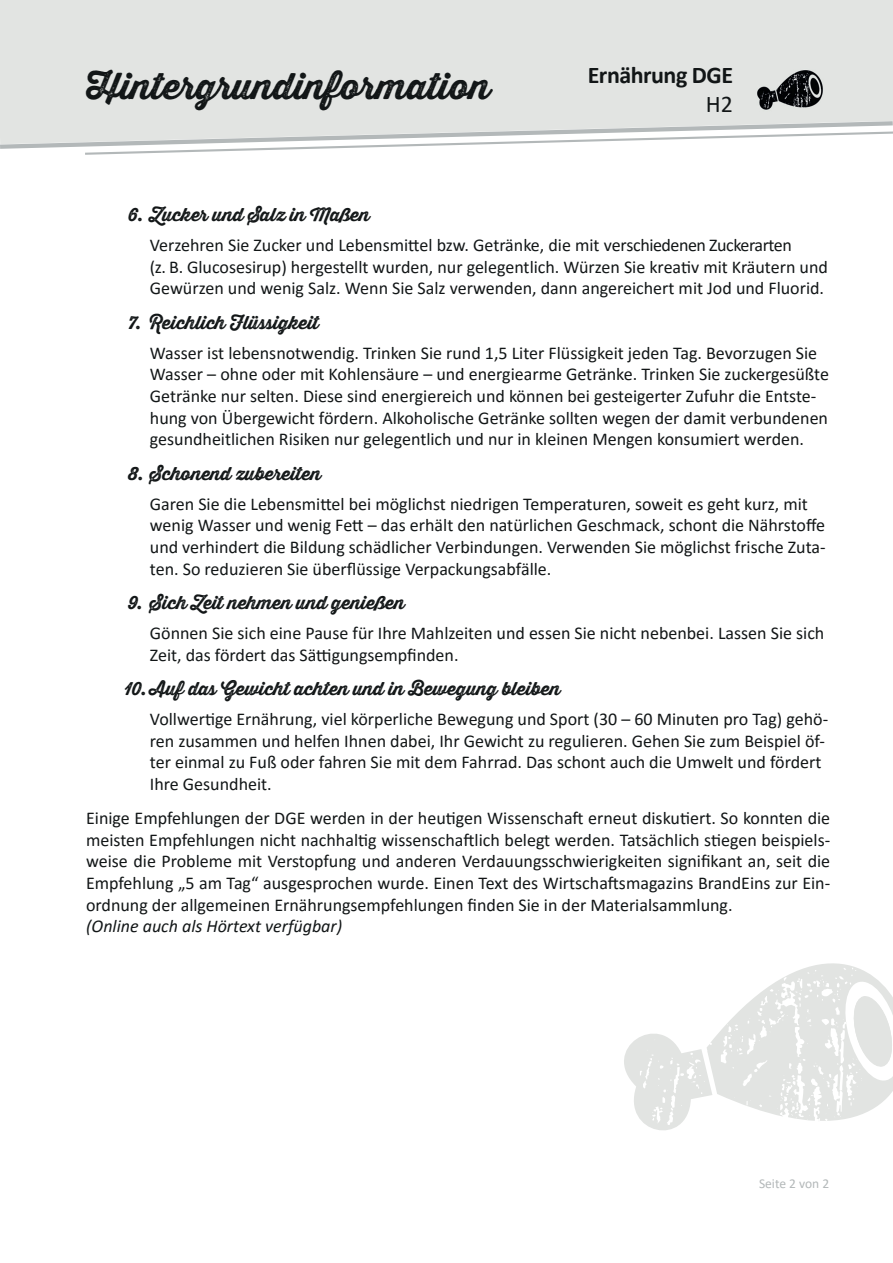
<style>
.page{position:relative;width:893px;height:1263px;background:#fff}
.page>*{position:absolute;margin:0;border:0;box-sizing:border-box;transform-origin:0 0}
.t1{font:36px "Thirsty Rough Bol One";color:#121617}
.t2{font:700 24px "Calibri";letter-spacing:-.02em;color:#121617}
.t3{font:24px "Calibri";color:#121617}
.t4{font:18px/21.6px "Calibri";color:#121617}
.t5{font:18px "Thirsty Rough Bol One";color:#121617}
.t6{font:italic 18px "Calibri";color:#121617}
.t7{font:13.5px "Calibri";color:#b3b8b9}
</style>
<div class="page">
<svg style="left:624px;top:963px;width:269px;height:167px"></svg>
<div style="left:0;top:0;width:893px;height:121px;background:#e2e4e2"></div>
<svg style="left:0;top:121px;width:893px;height:34px"></svg>
<img style="left:751px;top:68px;width:77px;height:45px">
<h1 class="t1" style="left:86px;top:59px;width:406px">Hintergrundinformation</h1>
<h2 class="t2" style="left:588px;top:58px;width:147px">Ernährung DGE</h2>
<h2 class="t3" style="left:706px;top:87px;width:29px">H2</h2>
<p class="t5" style="left:129px;top:201px;width:243px">6. Zucker und Salz in Maßen</p>
<p class="t4" style="left:150px;top:234px;width:679px">Verzehren Sie Zucker und Lebensmittel bzw. Getränke, die mit verschiedenen Zuckerarten<br>(z. B. Glucosesirup) hergestellt wurden, nur gelegentlich. Würzen Sie kreativ mit Kräutern und<br>Gewürzen und wenig Salz. Wenn Sie Salz verwenden, dann angereichert mit Jod und Fluorid.</p>
<p class="t5" style="left:129px;top:309px;width:192px">7. Reichlich Flüssigkeit</p>
<p class="t4" style="left:150px;top:342px;width:681px">Wasser ist lebensnotwendig. Trinken Sie rund 1,5 Liter Flüssigkeit jeden Tag. Bevorzugen Sie Wasser – ohne oder mit Kohlensäure – und energiearme Getränke. Trinken Sie zuckergesüßte Getränke nur selten. Diese sind energiereich und können bei gesteigerter Zufuhr die Entste&shy;hung von Übergewicht fördern. Alkoholische Getränke sollten wegen der damit verbundenen gesundheitlichen Risiken nur gelegentlich und nur in kleinen Mengen konsumiert werden.</p>
<p class="t5" style="left:129px;top:460px;width:194px">8. Schonend zubereiten</p>
<p class="t4" style="left:150px;top:492px;width:677px">Garen Sie die Lebensmittel bei möglichst niedrigen Temperaturen, soweit es geht kurz, mit wenig Wasser und wenig Fett – das erhält den natürlichen Geschmack, schont die Nährstoffe und verhindert die Bildung schädlicher Verbindungen. Verwenden Sie möglichst frische Zuta&shy;ten. So reduzieren Sie überflüssige Verpackungsabfälle.</p>
<p class="t5" style="left:129px;top:589px;width:278px">9. Sich Zeit nehmen und genießen</p>
<p class="t4" style="left:150px;top:622px;width:676px">Gönnen Sie sich eine Pause für Ihre Mahlzeiten und essen Sie nicht nebenbei. Lassen Sie sich<br>Zeit, das fördert das Sättigungsempfinden.</p>
<p class="t5" style="left:124px;top:675px;width:437px">10. Auf das Gewicht achten und in Bewegung bleiben</p>
<p class="t4" style="left:150px;top:708px;width:680px">Vollwertige Ernährung, viel körperliche Bewegung und Sport (30 – 60 Minuten pro Tag) gehö&shy;ren zusammen und helfen Ihnen dabei, Ihr Gewicht zu regulieren. Gehen Sie zum Beispiel öf&shy;ter einmal zu Fuß oder fahren Sie mit dem Fahrrad. Das schont auch die Umwelt und fördert Ihre Gesundheit.</p>
<p class="t4" style="left:86px;top:807px;width:746px;text-align:justify">Einige Empfehlungen der DGE werden in der heutigen Wissenschaft erneut diskutiert. So konnten die meisten Empfehlungen nicht nachhaltig wissenschaftlich belegt werden. Tatsächlich stiegen beispiels&shy;weise die Probleme mit Verstopfung und anderen Verdauungsschwierigkeiten signifikant an, seit die Empfehlung „5 am Tag“ ausgesprochen wurde. Einen Text des Wirtschaftsmagazins BrandEins zur Ein&shy;ordnung der allgemeinen Ernährungsempfehlungen finden Sie in der Materialsammlung.</p>
<p class="t6" style="left:86px;top:914px;width:258px">(Online auch als Hörtext verfügbar)</p>
<p class="t7" style="left:759px;top:1174px;width:72px">Seite 2 von 2</p>
</div>
